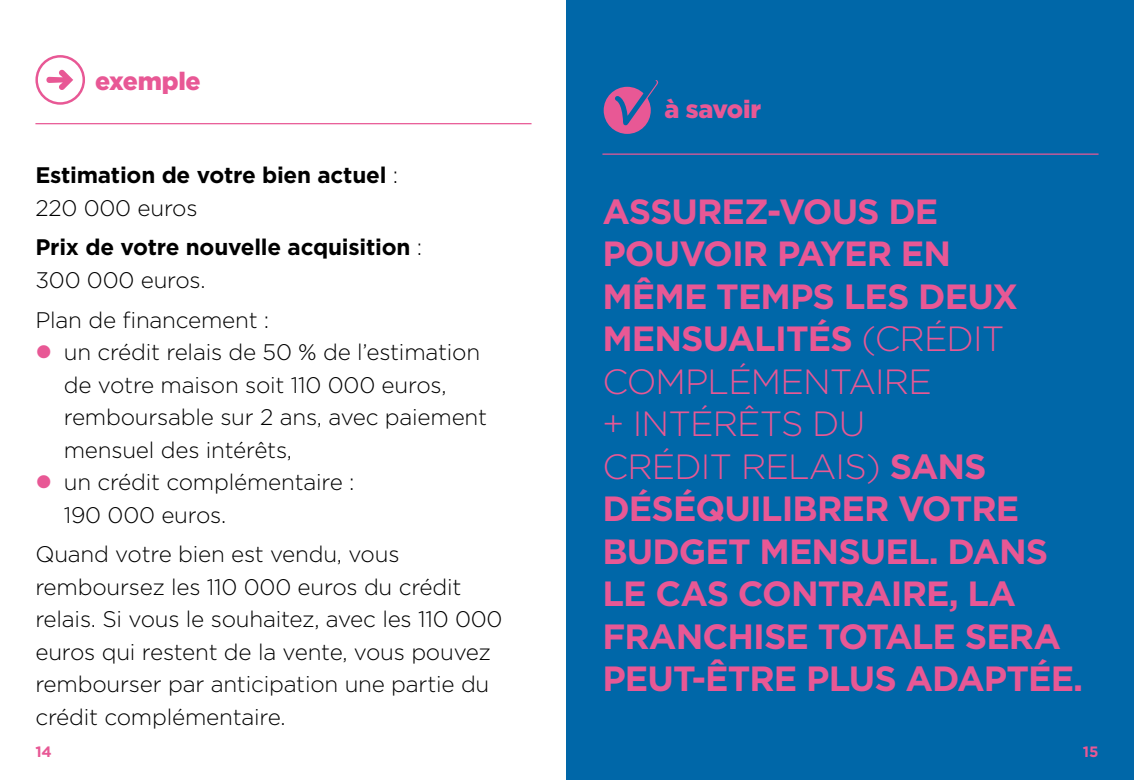
<style>
.page{position:relative;width:1134px;height:780px;background:#fff}
.page>*{position:absolute;margin:0;border:0;box-sizing:border-box;transform-origin:0 0}
.Texte_MAJ{font:700 35px/42.5px "Gotham";letter-spacing:-.025em;color:#e85895}
.H3_-_exemple{font:900 25px "Gotham";letter-spacing:-.01em;color:#e85895}
.H3_-_a_savoir{font:900 25px "Gotham";letter-spacing:-.01em;color:#e85895}
.Texte{font:300 22.5px/32.5px "Gotham";letter-spacing:-.01em;color:#000}
.Texte-2{font:700 22.5px/32.5px "Gotham";letter-spacing:-.01em;color:#000}
.t1{font:700 15px "Gotham";color:#e85895}
.s1{font-weight:300}
</style>
<div class="page">
<div style="left:567px;top:0;width:567px;height:780px;background:#0067a8"></div>
<div style="left:35px;top:55px;width:50px;height:50px;border:2px solid #e85895;border-radius:50%"></div>
<svg style="left:46px;top:69px;width:27px;height:21px"></svg>
<hr style="left:35px;top:123px;width:496px;height:1px;background:#e85895">
<hr style="left:602px;top:153px;width:496px;height:2px;background:#e85895">
<div style="left:604px;top:87px;width:47px;height:47px;background:#e85895;border-radius:50%"></div>
<svg style="left:612px;top:80px;width:47px;height:54px"></svg>
<h3 class="H3_-_exemple" style="left:95px;top:64px;width:107px">exemple</h3>
<p class="Texte-2" style="left:35px;top:159px;width:364px">Estimation de votre bien actuel <span class="s1">:<br>220 000 euros</span></p>
<p class="Texte-2" style="left:35px;top:231px;width:388px">Prix de votre nouvelle acquisition <span class="s1">:<br>300 000 euros.</span></p>
<p class="Texte" style="left:35px;top:303px;width:235px">Plan de financement :</p>
<p class="Texte" style="left:64px;top:335px;width:425px">un crédit relais de 50 % de l’estimation de votre maison soit 110 000 euros, remboursable sur 2 ans, avec paiement mensuel des intérêts,</p>
<p class="Texte" style="left:64px;top:465px;width:292px">un crédit complémentaire :<br>190 000 euros.</p>
<p class="Texte" style="left:35px;top:537px;width:469px">Quand votre bien est vendu, vous remboursez les 110 000 euros du crédit relais. Si vous le souhaitez, avec les 110 000 euros qui restent de la vente, vous pouvez rembourser par anticipation une partie du crédit complémentaire.</p>
<h3 class="H3_-_a_savoir" style="left:664px;top:92px;width:98px">à savoir</h3>
<p class="Texte_MAJ" style="left:602px;top:190px;width:482px">ASSUREZ-VOUS DE<br>POUVOIR PAYER EN<br>MÊME TEMPS LES DEUX<br>MENSUALITÉS <span class="s1">(CRÉDIT<br>COMPLÉMENTAIRE<br>+ INTÉRÊTS DU<br>CRÉDIT RELAIS)</span> SANS<br>DÉSÉQUILIBRER VOTRE<br>BUDGET MENSUEL. DANS<br>LE CAS CONTRAIRE, LA<br>FRANCHISE TOTALE SERA<br>PEUT-ÊTRE PLUS ADAPTÉE.</p>
<p class="t1" style="left:35px;top:741px;width:18px">14</p>
<p class="t1" style="left:1083px;top:741px;width:17px">15</p>
</div>
